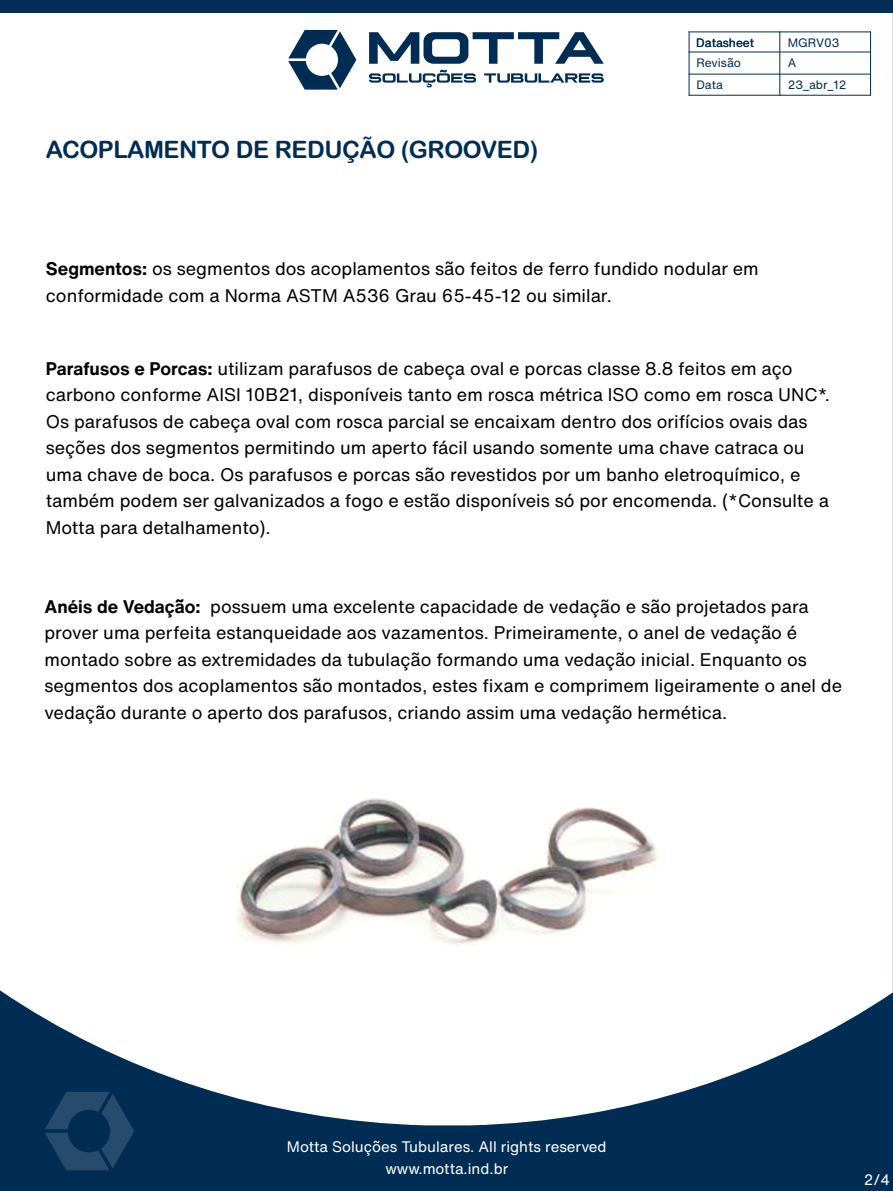
<style>
.page{position:relative;width:893px;height:1191px;background:#012c53}
.page>*{position:absolute;margin:0;border:0;box-sizing:border-box;transform-origin:0 0}
.t1{font:24px "Arial Rounded MT Bold";letter-spacing:-.02em;color:#012c53}
.t2{font:18px/26.4px "Helvetica Now Text";color:#000}
.t3{font:15px/22px "Helvetica Now Text";color:#fff;text-align:center}
.t4{font:12px/21.1px "Helvetica Now Text";color:#012c53}
.s1{font-weight:700}
</style>
<div class="page">
<div style="left:0;top:13px;width:893px;height:1112px;background:#fff"></div>
<svg style="left:369px;top:70px;width:107px;height:17px"></svg>
<svg style="left:484px;top:73px;width:120px;height:10px"></svg>
<svg style="left:369px;top:32px;width:235px;height:32px"></svg>
<svg style="left:288px;top:30px;width:68px;height:60px"></svg>
<hr style="left:689px;top:31px;width:1px;height:65px;background:#012c53">
<hr style="left:779px;top:31px;width:1px;height:65px;background:#012c53">
<hr style="left:870px;top:31px;width:1px;height:65px;background:#012c53">
<hr style="left:689px;top:95px;width:182px;height:1px;background:#012c53">
<hr style="left:689px;top:74px;width:182px;height:1px;background:#012c53">
<hr style="left:689px;top:52px;width:182px;height:1px;background:#012c53">
<hr style="left:689px;top:31px;width:182px;height:1px;background:#012c53">
<img style="left:234px;top:782px;width:433px;height:164px">
<svg style="left:45px;top:1091px;width:89px;height:79px"></svg>
<h1 class="t1" style="left:46px;top:140px;width:494px">ACOPLAMENTO DE REDUÇÃO (GROOVED)</h1>
<p class="t4" style="left:696px;top:32px;width:59px">Datasheet<br>Revisão<br>Data</p>
<p class="t4" style="left:788px;top:32px;width:60px">MGRV03<br>A<br>23_abr_12</p>
<p class="t2" style="left:46px;top:255px;width:714px"><span class="s1">Segmentos:</span> os segmentos dos acoplamentos são feitos de ferro fundido nodular em conformidade com a Norma ASTM A536 Grau 65-45-12 ou similar.</p>
<p class="t2" style="left:46px;top:355px;width:786px"><span class="s1">Parafusos e Porcas:</span> utilizam parafusos de cabeça oval e porcas classe 8.8 feitos em aço carbono conforme AISI 10B21, disponíveis tanto em rosca métrica ISO como em rosca UNC*.<br>Os parafusos de cabeça oval com rosca parcial se encaixam dentro dos orifícios ovais das seções dos segmentos permitindo um aperto fácil usando somente uma chave catraca ou uma chave de boca. Os parafusos e porcas são revestidos por um banho eletroquímico, e também podem ser galvanizados a fogo e estão disponíveis só por encomenda. (*Consulte a Motta para detalhamento).</p>
<p class="t2" style="left:44px;top:592px;width:799px"><span class="s1">Anéis de Vedação:</span> possuem uma excelente capacidade de vedação e são projetados para prover uma perfeita estanqueidade aos vazamentos. Primeiramente, o anel de vedação é montado sobre as extremidades da tubulação formando uma vedação inicial. Enquanto os segmentos dos acoplamentos são montados, estes fixam e comprimem ligeiramente o anel de vedação durante o aperto dos parafusos, criando assim uma vedação hermética.</p>
<p class="t3" style="left:287px;top:1135px;width:321px">Motta Soluções Tubulares. All rights reserved www.motta.ind.br</p>
<p class="t3" style="left:864px;top:1167px;width:28px">2/4</p>
</div>
